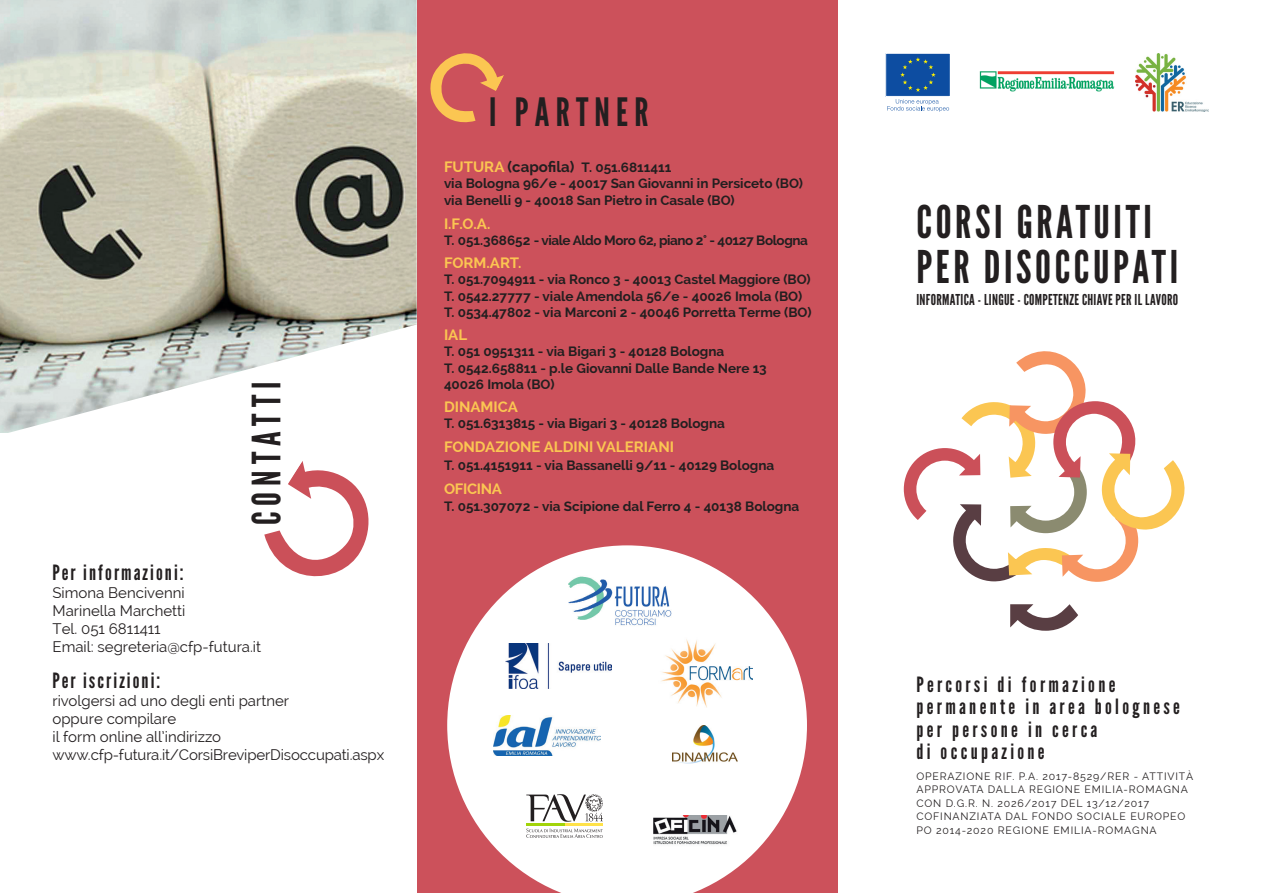
<style>
.page{position:relative;width:1263px;height:893px;background:#fff}
.page>*{position:absolute;margin:0;border:0;box-sizing:border-box;transform-origin:0 0}
.Titolo_Intestazioni{font:45px "League Gothic";letter-spacing:.08em;color:#231f20}
.Titolo_Intestazioni-2{font:39px "League Gothic";letter-spacing:.16em;color:#231f20}
.Titolo_Intestazioni-3{font:21px/22.5px "League Gothic";letter-spacing:.16em;color:#231f20}
.Corpo_del_testo{font:21px "League Gothic";letter-spacing:.1em;color:#231f20}
.Corpo_del_testo-2{font:15px "Raleway";color:#231f20}
.Corpo_del_testo-3{font:700 15px "Raleway";color:#fbc652}
.Titolo_Intestazioni-4{font:15px "League Gothic";letter-spacing:.02em;color:#231f20}
.Corpo_del_testo-4{font:700 15px "Raleway";letter-spacing:-.02em;color:#fbc652}
.Corpo_del_testo-5{font:700 13.5px "Raleway";color:#231f20}
.Corpo_del_testo-6{font:700 13.5px "Raleway";letter-spacing:-.03em;color:#231f20}
.Sottotitolo{font:10.5px/13.5px "Raleway";letter-spacing:.08em;color:#231f20}
.s1{font-size:15px;color:#fbc652}
.s2{font-size:15px}
</style>
<div class="page">
<div style="left:417px;top:0;width:421px;height:892px;background:#cc515b"></div>
<img style="left:0;top:0;width:417px;height:433px">
<svg style="left:904px;top:351px;width:281px;height:231px"></svg>
<svg style="left:1010px;top:604px;width:68px;height:26px"></svg>
<svg style="left:447px;top:545px;width:360px;height:347px;fill:#fff"></svg>
<img style="left:565px;top:573px;width:110px;height:55px">
<img style="left:672px;top:725px;width:66px;height:38px">
<img style="left:658px;top:637px;width:94px;height:70px">
<img style="left:494px;top:715px;width:107px;height:40px">
<img style="left:505px;top:643px;width:107px;height:45px">
<svg style="left:526px;top:794px;width:77px;height:27px;background:#c3c2c3"></svg>
<hr style="left:565px;top:823px;width:38px;height:2px;background:#ffe249">
<hr style="left:526px;top:823px;width:39px;height:2px;background:#a2d40a">
<svg style="left:526px;top:828px;width:77px;height:9px"></svg>
<img style="left:653px;top:816px;width:85px;height:30px">
<div style="left:886px;top:53px;width:64px;height:43px;background:#0d4da1"></div>
<div style="left:885px;top:53px;width:66px;height:44px;border:1px solid #fff"></div>
<svg style="left:900px;top:57px;width:36px;height:35px"></svg>
<svg style="left:887px;top:99px;width:62px;height:13px"></svg>
<img style="left:979px;top:71px;width:136px;height:21px">
<img style="left:1135px;top:53px;width:74px;height:59px">
<svg style="left:430px;top:53px;width:74px;height:70px"></svg>
<svg style="left:264px;top:461px;width:105px;height:116px"></svg>
<p class="Titolo_Intestazioni-2" style="left:244px;top:525px;width:145px;rotate:-90deg">CONTATTI</p>
<p class="Corpo_del_testo" style="left:52px;top:559px;width:133px">Per informazioni:</p>
<p class="Corpo_del_testo-2" style="left:52px;top:583px;width:134px">Simona Bencivenni</p>
<p class="Corpo_del_testo-2" style="left:52px;top:601px;width:134px">Marinella Marchetti</p>
<p class="Corpo_del_testo-2" style="left:52px;top:619px;width:110px">Tel. 051 6811411</p>
<p class="Corpo_del_testo-2" style="left:52px;top:637px;width:210px">Email: segreteria@cfp-futura.it</p>
<p class="Corpo_del_testo" style="left:52px;top:667px;width:109px">Per iscrizioni:</p>
<p class="Corpo_del_testo-2" style="left:52px;top:691px;width:238px">rivolgersi ad uno degli enti partner</p>
<p class="Corpo_del_testo-2" style="left:52px;top:709px;width:125px">oppure compilare</p>
<p class="Corpo_del_testo-2" style="left:52px;top:727px;width:170px">il form online all’indirizzo</p>
<p class="Corpo_del_testo-2" style="left:52px;top:745px;width:333px">www.cfp-futura.it/CorsiBreviperDisoccupati.aspx</p>
<p class="Titolo_Intestazioni-2" style="left:489px;top:89px;width:161px">I PARTNER</p>
<p class="Corpo_del_testo-5" style="left:444px;top:159px;width:229px"><span class="s1">FUTURA</span> <span class="s2">(capofila)</span> T. 051.6811411</p>
<p class="Corpo_del_testo-5" style="left:444px;top:176px;width:361px">via Bologna 96/e - 40017 San Giovanni in Persiceto (BO)</p>
<p class="Corpo_del_testo-5" style="left:444px;top:192px;width:292px">via Benelli 9 - 40018 San Pietro in Casale (BO)</p>
<p class="Corpo_del_testo-3" style="left:444px;top:215px;width:48px">I.F.O.A.</p>
<p class="Corpo_del_testo-6" style="left:444px;top:233px;width:366px">T. 051.368652 - viale Aldo Moro 62, piano 2° - 40127 Bologna</p>
<p class="Corpo_del_testo-3" style="left:444px;top:254px;width:79px">FORM.ART.</p>
<p class="Corpo_del_testo-5" style="left:444px;top:272px;width:368px">T. 051.7094911 - via Ronco 3 - 40013 Castel Maggiore (BO)</p>
<p class="Corpo_del_testo-5" style="left:444px;top:288px;width:360px">T. 0542.27777 - viale Amendola 56/e - 40026 Imola (BO)</p>
<p class="Corpo_del_testo-5" style="left:444px;top:305px;width:369px">T. 0534.47802 - via Marconi 2 - 40046 Porretta Terme (BO)</p>
<p class="Corpo_del_testo-3" style="left:444px;top:326px;width:25px">IAL</p>
<p class="Corpo_del_testo-5" style="left:444px;top:344px;width:282px">T. 051 0951311 - via Bigari 3 - 40128 Bologna</p>
<p class="Corpo_del_testo-5" style="left:444px;top:360px;width:324px">T. 0542.658811 - p.le Giovanni Dalle Bande Nere 13</p>
<p class="Corpo_del_testo-5" style="left:444px;top:377px;width:112px">40026 Imola (BO)</p>
<p class="Corpo_del_testo-3" style="left:444px;top:398px;width:75px">DINAMICA</p>
<p class="Corpo_del_testo-5" style="left:444px;top:416px;width:283px">T. 051.6313815 - via Bigari 3 - 40128 Bologna</p>
<p class="Corpo_del_testo-3" style="left:444px;top:438px;width:232px">FONDAZIONE ALDINI VALERIANI</p>
<p class="Corpo_del_testo-5" style="left:444px;top:458px;width:332px">T. 051.4151911 - via Bassanelli 9/11 - 40129 Bologna</p>
<p class="Corpo_del_testo-4" style="left:444px;top:480px;width:60px">OFICINA</p>
<p class="Corpo_del_testo-5" style="left:444px;top:498px;width:357px">T. 051.307072 - via Scipione dal Ferro 4 - 40138 Bologna</p>
<p class="Titolo_Intestazioni" style="left:916px;top:195px;width:237px">CORSI GRATUITI</p>
<p class="Titolo_Intestazioni" style="left:916px;top:240px;width:263px">PER DISOCCUPATI</p>
<p class="Titolo_Intestazioni-4" style="left:916px;top:290px;width:263px">INFORMATICA - LINGUE - COMPETENZE CHIAVE PER IL LAVORO</p>
<p class="Titolo_Intestazioni-3" style="left:916px;top:673px;width:265px">Percorsi di formazione permanente in area bolognese</p>
<p class="Titolo_Intestazioni-3" style="left:916px;top:718px;width:182px">per persone in cerca</p>
<p class="Titolo_Intestazioni-3" style="left:916px;top:740px;width:130px">di occupazione</p>
<p class="Sottotitolo" style="left:916px;top:769px;width:278px">OPERAZIONE RIF. P.A. 2017-8529/RER - ATTIVITÀ<br>APPROVATA DALLA REGIONE EMILIA-ROMAGNA</p>
<p class="Sottotitolo" style="left:916px;top:796px;width:270px">CON D.G.R. N. 2026/2017 DEL 13/12/2017<br>COFINANZIATA DAL FONDO SOCIALE EUROPEO</p>
<p class="Sottotitolo" style="left:916px;top:823px;width:242px">PO 2014-2020 REGIONE EMILIA-ROMAGNA</p>
</div>
